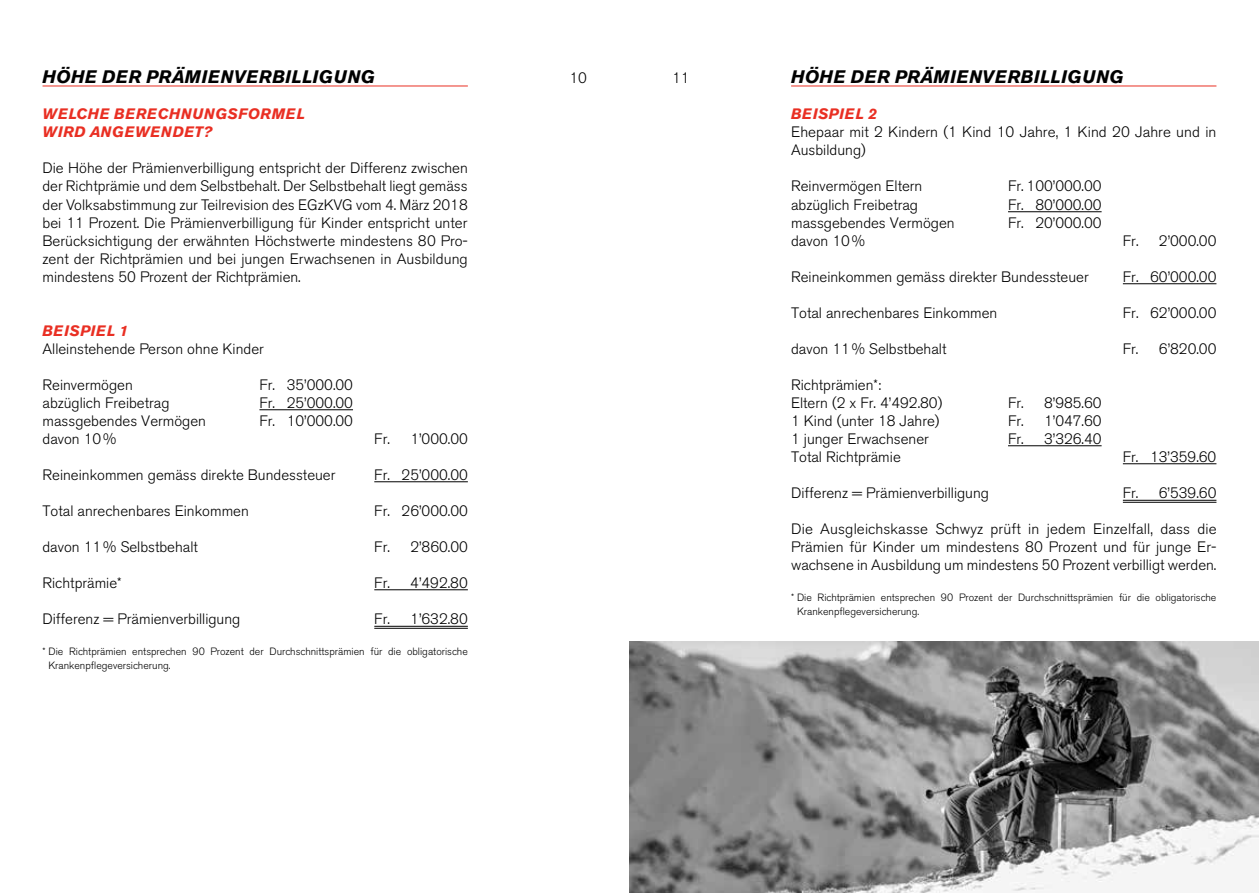
<style>
.page{position:relative;width:1259px;height:893px;background:#fff}
.page>*{position:absolute;margin:0;border:0;box-sizing:border-box;transform-origin:0 0}
.t1{font:italic 700 18px "Akzidenz Grotesk BE";letter-spacing:.02em;color:#000}
.t2{font:300 15px/18px "Akzidenz Grotesk BE";color:#000;text-align:justify}
.t3{font:italic 700 15px/18px "Akzidenz Grotesk BE";letter-spacing:.03em;color:#e92f23}
.t4{font:italic 700 15px "Akzidenz Grotesk BE";letter-spacing:.05em;color:#e92f23}
.t5{font:300 10.5px/13.5px "Akzidenz Grotesk BE";color:#000}
</style>
<div class="page">
<hr style="left:43px;top:86px;width:425px;height:1px;background:#e92f23">
<hr style="left:259px;top:409px;width:94px;height:1px;background:#000">
<hr style="left:374px;top:481px;width:94px;height:1px;background:#000">
<hr style="left:374px;top:589px;width:94px;height:1px;background:#000">
<hr style="left:374px;top:626px;width:94px;height:1px;background:#000">
<hr style="left:374px;top:628px;width:94px;height:1px;background:#000">
<hr style="left:791px;top:86px;width:425px;height:1px;background:#e92f23">
<hr style="left:1008px;top:211px;width:93px;height:1px;background:#000">
<hr style="left:1123px;top:283px;width:93px;height:1px;background:#000">
<hr style="left:1008px;top:445px;width:93px;height:1px;background:#000">
<hr style="left:1123px;top:463px;width:93px;height:1px;background:#000">
<hr style="left:1123px;top:500px;width:93px;height:1px;background:#000">
<hr style="left:1123px;top:502px;width:93px;height:1px;background:#000">
<img style="left:629px;top:641px;width:630px;height:252px">
<p class="t1" style="left:43px;top:66px;width:334px">HÖHE DER PRÄMIENVERBILLIGUNG</p>
<p class="t2" style="left:569px;top:70px;width:19px">10</p>
<p class="t2" style="left:672px;top:70px;width:19px">11</p>
<p class="t3" style="left:43px;top:105px;width:264px">WELCHE BERECHNUNGSFORMEL<br>WIRD ANGEWENDET?</p>
<p class="t2" style="left:43px;top:160px;width:427px">Die Höhe der Prämienverbilligung entspricht der Differenz zwischen der Richtprämie und dem Selbstbehalt. Der Selbstbehalt liegt gemäss der Volksabstimmung zur Teilrevision des EGzKVG vom 4. März 2018 bei 11 Prozent. Die Prämienverbilligung für Kinder entspricht unter Berücksichtigung der erwähnten Höchstwerte mindestens 80 Pro&shy;zent der Richtprämien und bei jungen Erwachsenen in Ausbildung mindestens 50 Prozent der Richtprämien.</p>
<p class="t4" style="left:43px;top:321px;width:87px">BEISPIEL 1</p>
<p class="t2" style="left:43px;top:340px;width:223px">Alleinstehende Person ohne Kinder</p>
<p class="t2" style="left:43px;top:376px;width:92px">Reinvermögen</p>
<p class="t2" style="left:259px;top:376px;width:95px">Fr. 35’000.00</p>
<p class="t2" style="left:43px;top:394px;width:128px">abzüglich Freibetrag</p>
<p class="t2" style="left:259px;top:394px;width:95px">Fr. 25’000.00</p>
<p class="t2" style="left:43px;top:412px;width:165px">massgebendes Vermögen</p>
<p class="t2" style="left:259px;top:412px;width:95px">Fr. 10’000.00</p>
<p class="t2" style="left:43px;top:430px;width:75px">davon 10%</p>
<p class="t2" style="left:374px;top:430px;width:95px">Fr. 1’000.00</p>
<p class="t2" style="left:43px;top:466px;width:294px">Reineinkommen gemäss direkte Bundessteuer</p>
<p class="t2" style="left:374px;top:466px;width:95px">Fr. 25’000.00</p>
<p class="t2" style="left:43px;top:502px;width:208px">Total anrechenbares Einkommen</p>
<p class="t2" style="left:374px;top:502px;width:95px">Fr. 26’000.00</p>
<p class="t2" style="left:42px;top:538px;width:157px">davon 11% Selbstbehalt</p>
<p class="t2" style="left:374px;top:538px;width:95px">Fr. 2’860.00</p>
<p class="t2" style="left:42px;top:574px;width:81px">Richtprämie*</p>
<p class="t2" style="left:374px;top:574px;width:95px">Fr. 4’492.80</p>
<p class="t2" style="left:42px;top:610px;width:199px">Differenz = Prämienverbilligung</p>
<p class="t2" style="left:374px;top:610px;width:95px">Fr. 1’632.80</p>
<p class="t5" style="left:48px;top:645px;width:421px;text-indent:-6px">* Die Richtprämien entsprechen 90 Prozent der Durchschnittsprämien für die obligatorische<br>Krankenpflegeversicherung.</p>
<p class="t1" style="left:791px;top:66px;width:334px">HÖHE DER PRÄMIENVERBILLIGUNG</p>
<p class="t4" style="left:791px;top:105px;width:87px">BEISPIEL 2</p>
<p class="t2" style="left:791px;top:124px;width:427px">Ehepaar mit 2 Kindern (1 Kind 10 Jahre, 1 Kind 20 Jahre und in<br>Ausbildung)</p>
<p class="t2" style="left:791px;top:178px;width:133px">Reinvermögen Eltern</p>
<p class="t2" style="left:1008px;top:178px;width:95px">Fr. 100’000.00</p>
<p class="t2" style="left:791px;top:196px;width:128px">abzüglich Freibetrag</p>
<p class="t2" style="left:1008px;top:196px;width:95px">Fr. 80’000.00</p>
<p class="t2" style="left:791px;top:214px;width:165px">massgebendes Vermögen</p>
<p class="t2" style="left:1008px;top:214px;width:95px">Fr. 20’000.00</p>
<p class="t2" style="left:791px;top:232px;width:75px">davon 10%</p>
<p class="t2" style="left:1123px;top:232px;width:95px">Fr. 2’000.00</p>
<p class="t2" style="left:791px;top:268px;width:299px">Reineinkommen gemäss direkter Bundessteuer</p>
<p class="t2" style="left:1123px;top:268px;width:95px">Fr. 60’000.00</p>
<p class="t2" style="left:791px;top:304px;width:208px">Total anrechenbares Einkommen</p>
<p class="t2" style="left:1123px;top:304px;width:95px">Fr. 62’000.00</p>
<p class="t2" style="left:791px;top:340px;width:157px">davon 11% Selbstbehalt</p>
<p class="t2" style="left:1122px;top:340px;width:95px">Fr. 6’820.00</p>
<p class="t2" style="left:791px;top:376px;width:153px">Richtprämien*:<br>Eltern (2 x Fr. 4’492.80)</p>
<p class="t2" style="left:1008px;top:394px;width:95px">Fr. 8’985.60</p>
<p class="t2" style="left:791px;top:412px;width:150px">1 Kind (unter 18 Jahre)</p>
<p class="t2" style="left:1008px;top:412px;width:95px">Fr. 1’047.60</p>
<p class="t2" style="left:791px;top:430px;width:139px">1 junger Erwachsener</p>
<p class="t2" style="left:1008px;top:430px;width:95px">Fr. 3’326.40</p>
<p class="t2" style="left:791px;top:448px;width:111px">Total Richtprämie</p>
<p class="t2" style="left:1122px;top:448px;width:95px">Fr. 13’359.60</p>
<p class="t2" style="left:791px;top:484px;width:199px">Differenz = Prämienverbilligung</p>
<p class="t2" style="left:1122px;top:484px;width:95px">Fr. 6’539.60</p>
<p class="t2" style="left:791px;top:520px;width:427px">Die Ausgleichskasse Schwyz prüft in jedem Einzelfall, dass die Prämien für Kinder um mindestens 80 Prozent und für junge Er&shy;wachsene in Ausbildung um mindestens 50 Prozent verbilligt werden.</p>
<p class="t5" style="left:797px;top:591px;width:421px;text-indent:-6px">* Die Richtprämien entsprechen 90 Prozent der Durchschnittsprämien für die obligatorische<br>Krankenpflegeversicherung.</p>
</div>
